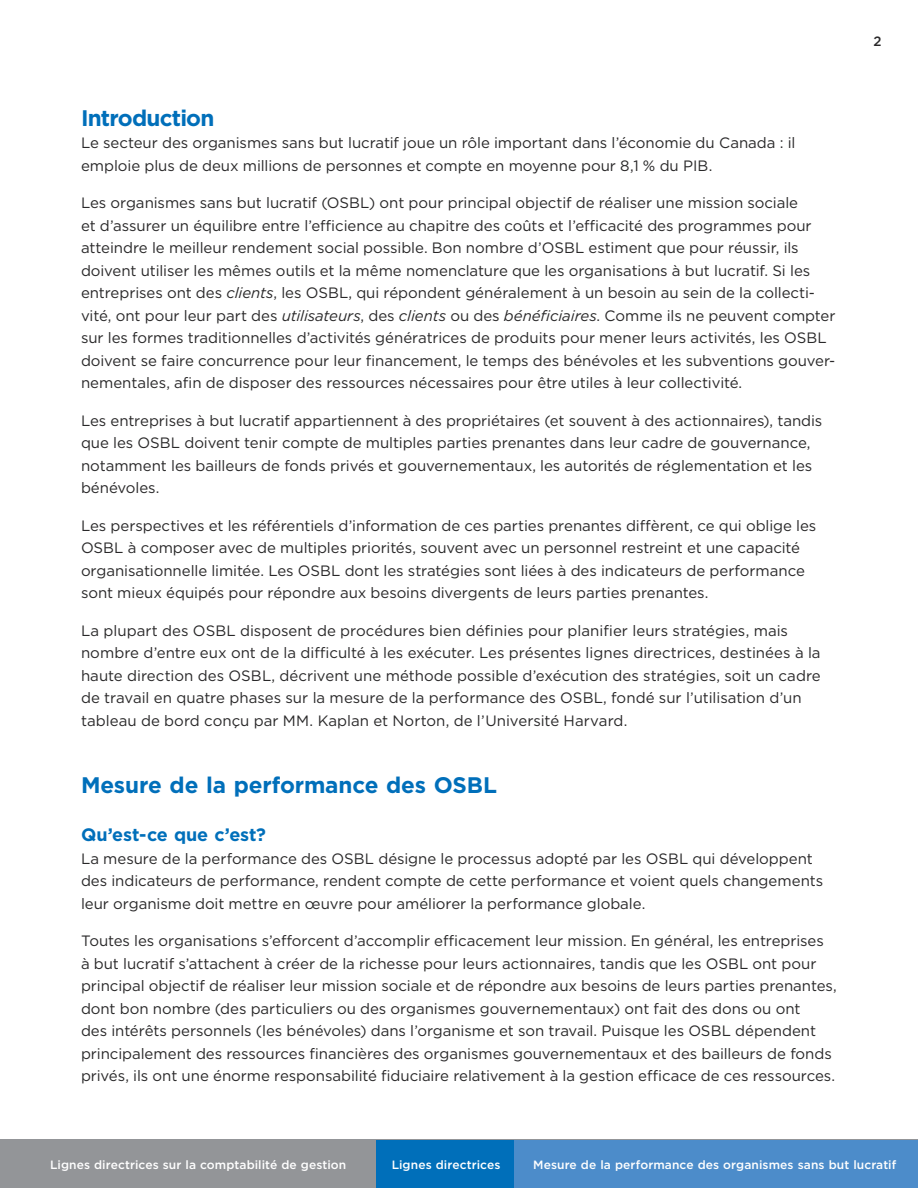
<style>
.page{position:relative;width:918px;height:1188px;background:#fff}
.page>*{position:absolute;margin:0;border:0;box-sizing:border-box;transform-origin:0 0}
.t1{font:700 22.5px "Gotham";letter-spacing:-.01em;color:#006fba}
.t2{font:700 22.5px "Gotham";letter-spacing:-.035em;color:#006fba}
.t3{font:700 18px "Gotham";letter-spacing:-.01em;color:#006fba}
.t4{font:15px/22.5px "Gotham";letter-spacing:-.005em;color:#292829}
.t5{font:500 13.5px "Gotham";color:#292829}
.t6{font:500 12px "Gotham";letter-spacing:.005em;color:#fff}
.s1{font-style:italic}
</style>
<div class="page">
<div style="left:0;top:1140px;width:918px;height:48px;background:#939598"></div>
<div style="left:376px;top:1140px;width:542px;height:48px;background:#006fba"></div>
<div style="left:514px;top:1140px;width:404px;height:48px;background:#4c8cca"></div>
<h1 class="t2" style="left:81px;top:103px;width:135px">Introduction</h1>
<p class="t4" style="left:81px;top:132px;width:716px">Le secteur des organismes sans but lucratif joue un rôle important dans l’économie du Canada : il emploie plus de deux millions de personnes et compte en moyenne pour 8,1 % du PIB.</p>
<p class="t4" style="left:81px;top:192px;width:756px">Les organismes sans but lucratif (OSBL) ont pour principal objectif de réaliser une mission sociale<br>et d’assurer un équilibre entre l’efficience au chapitre des coûts et l’efficacité des programmes pour atteindre le meilleur rendement social possible. Bon nombre d’OSBL estiment que pour réussir, ils doivent utiliser les mêmes outils et la même nomenclature que les organisations à but lucratif. Si les entreprises ont des <span class="s1">clients</span>, les OSBL, qui répondent généralement à un besoin au sein de la collecti&shy;vité, ont pour leur part des <span class="s1">utilisateurs</span>, des <span class="s1">clients</span> ou des <span class="s1">bénéficiaires</span>. Comme ils ne peuvent compter sur les formes traditionnelles d’activités génératrices de produits pour mener leurs activités, les OSBL doivent se faire concurrence pour leur financement, le temps des bénévoles et les subventions gouver&shy;nementales, afin de disposer des ressources nécessaires pour être utiles à leur collectivité.</p>
<p class="t4" style="left:81px;top:409px;width:743px">Les entreprises à but lucratif appartiennent à des propriétaires (et souvent à des actionnaires), tandis que les OSBL doivent tenir compte de multiples parties prenantes dans leur cadre de gouvernance, notamment les bailleurs de fonds privés et gouvernementaux, les autorités de réglementation et les bénévoles.</p>
<p class="t4" style="left:81px;top:514px;width:737px">Les perspectives et les référentiels d’information de ces parties prenantes diffèrent, ce qui oblige les OSBL à composer avec de multiples priorités, souvent avec un personnel restreint et une capacité organisationnelle limitée. Les OSBL dont les stratégies sont liées à des indicateurs de performance sont mieux équipés pour répondre aux besoins divergents de leurs parties prenantes.</p>
<p class="t4" style="left:81px;top:619px;width:741px">La plupart des OSBL disposent de procédures bien définies pour planifier leurs stratégies, mais nombre d’entre eux ont de la difficulté à les exécuter. Les présentes lignes directrices, destinées à la haute direction des OSBL, décrivent une méthode possible d’exécution des stratégies, soit un cadre de travail en quatre phases sur la mesure de la performance des OSBL, fondé sur l’utilisation d’un tableau de bord conçu par MM. Kaplan et Norton, de l’Université Harvard.</p>
<h1 class="t1" style="left:81px;top:771px;width:417px">Mesure de la performance des OSBL</h1>
<p class="t3" style="left:81px;top:823px;width:187px">Qu’est-ce que c’est?</p>
<p class="t4" style="left:81px;top:847px;width:744px">La mesure de la performance des OSBL désigne le processus adopté par les OSBL qui développent des indicateurs de performance, rendent compte de cette performance et voient quels changements leur organisme doit mettre en œuvre pour améliorer la performance globale.</p>
<p class="t4" style="left:81px;top:930px;width:757px">Toutes les organisations s’efforcent d’accomplir efficacement leur mission. En général, les entreprises<br>à but lucratif s’attachent à créer de la richesse pour leurs actionnaires, tandis que les OSBL ont pour principal objectif de réaliser leur mission sociale et de répondre aux besoins de leurs parties prenantes, dont bon nombre (des particuliers ou des organismes gouvernementaux) ont fait des dons ou ont<br>des intérêts personnels (les bénévoles) dans l’organisme et son travail. Puisque les OSBL dépendent principalement des ressources financières des organismes gouvernementaux et des bailleurs de fonds privés, ils ont une énorme responsabilité fiduciaire relativement à la gestion efficace de ces ressources.</p>
<p class="t5" style="left:873px;top:32px;width:10px">2</p>
<p class="t6" style="left:50px;top:1157px;width:298px">Lignes directrices sur la comptabilité de gestion</p>
<p class="t6" style="left:392px;top:1157px;width:110px">Lignes directrices</p>
<p class="t6" style="left:533px;top:1157px;width:365px">Mesure de la performance des organismes sans but lucratif</p>
</div>
